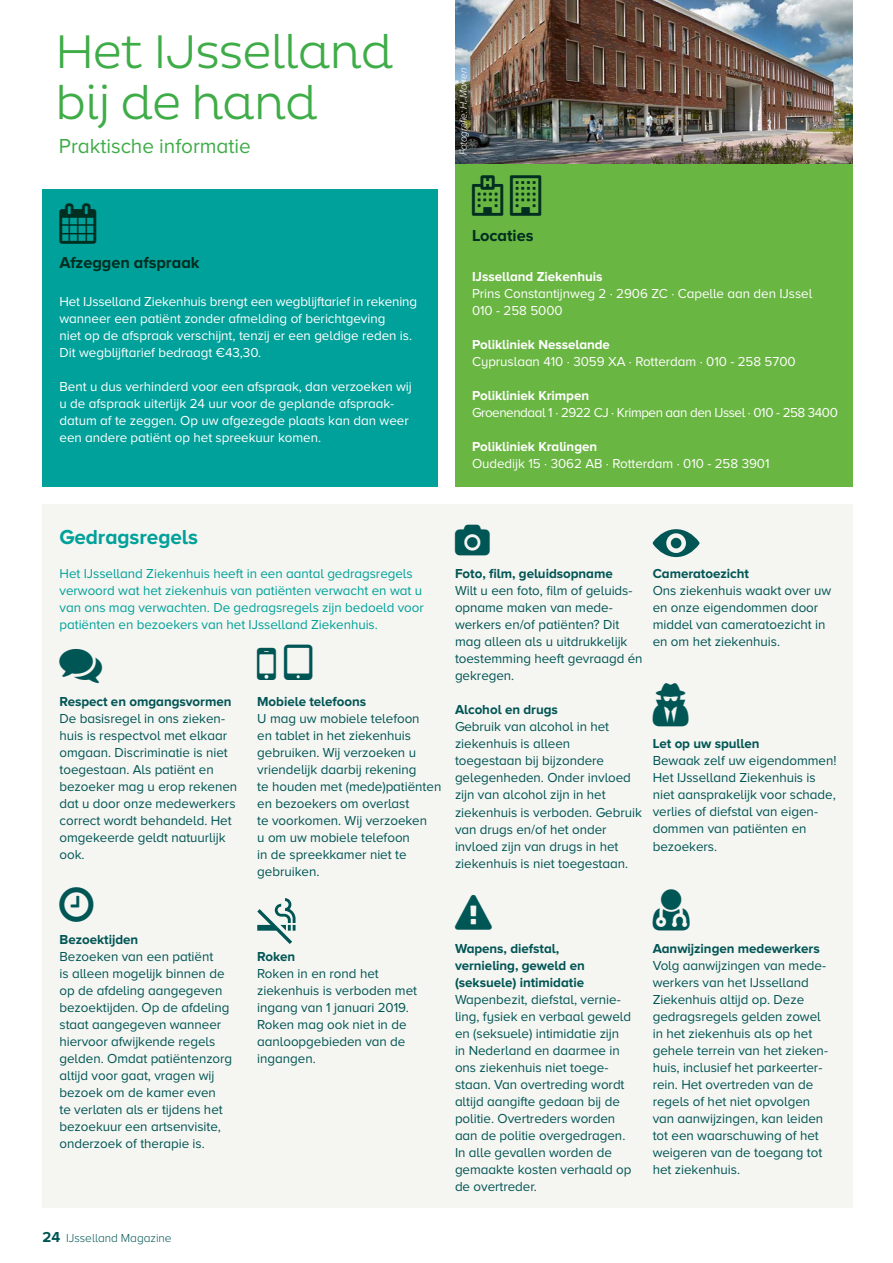
<style>
.page{position:relative;width:893px;height:1263px;background:#fff}
.page>*{position:absolute;margin:0;border:0;box-sizing:border-box;transform-origin:0 0}
.t1{font:300 48px/51px "Pluto";letter-spacing:-.02em;color:#3eac47}
.t2{font:21px "Proxima Nova A";letter-spacing:-.005em;color:#3eac47}
.t3{font:700 21px "Proxima Nova A";letter-spacing:-.005em;color:#00a19a}
.t4{font:700 16.5px "Proxima Nova A";letter-spacing:-.005em;color:#002e21}
.t5{font:13.5px/17px "Proxima Nova A";letter-spacing:-.005em;color:#055}
.t6{font:13.5px/17px "Proxima Nova A";letter-spacing:-.005em;color:#fff}
.t7{font:700 13.5px/17px "Proxima Nova A";letter-spacing:-.005em;color:#055}
.t8{font:13.5px/17px "Proxima Nova A";letter-spacing:-.005em;color:#00a19a}
.t9{font:700 13.5px "Proxima Nova A";letter-spacing:-.005em;color:#fff}
.t10{font:13.5px "Proxima Nova A";letter-spacing:-.035em;color:#fff}
.t11{font:300 12px "Proxima Nova A";letter-spacing:-.005em;color:#055}
.t12{font:italic 300 10.5px "Proxima Nova A";letter-spacing:-.025em;color:#fff;scale:.95 1}
.s1{font-weight:700;font-size:15px}
</style>
<div class="page">
<div style="left:455px;top:36px;width:398px;height:451px;background:#6ab642"></div>
<img style="left:455px;top:0;width:398px;height:164px">
<div style="left:43px;top:504px;width:810px;height:704px;background:#f5f5f1"></div>
<div style="left:43px;top:189px;width:395px;height:298px;background:#00a19a"></div>
<svg style="left:257px;top:898px;width:39px;height:46px"></svg>
<svg style="left:653px;top:529px;width:47px;height:28px"></svg>
<h1 class="t1" style="left:55px;top:27px;width:340px">Het IJsselland bij de hand</h1>
<h2 class="t2" style="left:59px;top:134px;width:193px">Praktische informatie</h2>
<p class="t12" style="left:457px;top:155px;width:93px;rotate:-90deg">Fotografie: H. Morren</p>
<p class="t4" style="left:60px;top:253px;width:142px">Afzeggen afspraak</p>
<p class="t6" style="left:60px;top:293px;width:359px">Het IJsselland Ziekenhuis brengt een wegblijftarief in rekening wanneer een patiënt zonder afmelding of berichtgeving<br>niet op de afspraak verschijnt, tenzij er een geldige reden is.<br>Dit wegblijftarief bedraagt €43,30.</p>
<p class="t6" style="left:60px;top:378px;width:354px">Bent u dus verhinderd voor een afspraak, dan verzoeken wij u de afspraak uiterlijk 24 uur voor de geplande afspraak&shy;datum af te zeggen. Op uw afgezegde plaats kan dan weer een andere patiënt op het spreekuur komen.</p>
<p class="t4" style="left:472px;top:226px;width:63px">Locaties</p>
<p class="t9" style="left:472px;top:268px;width:132px">IJsselland Ziekenhuis</p>
<p class="t6" style="left:472px;top:285px;width:342px">Prins Constantijnweg 2 · 2906 ZC · Capelle aan den IJssel<br>010 - 258 5000</p>
<p class="t9" style="left:472px;top:336px;width:140px">Polikliniek Nesselande</p>
<p class="t6" style="left:472px;top:353px;width:325px">Cypruslaan 410 · 3059 XA · Rotterdam · 010 - 258 5700</p>
<p class="t9" style="left:472px;top:388px;width:119px">Polikliniek Krimpen</p>
<p class="t10" style="left:472px;top:405px;width:367px">Groenendaal 1 · 2922 CJ · Krimpen aan den IJssel · 010 - 258 3400</p>
<p class="t9" style="left:472px;top:439px;width:127px">Polikliniek Kralingen</p>
<p class="t6" style="left:472px;top:455px;width:299px">Oudedijk 15 · 3062 AB · Rotterdam · 010 - 258 3901</p>
<h2 class="t3" style="left:60px;top:525px;width:140px">Gedragsregels</h2>
<p class="t8" style="left:60px;top:565px;width:366px">Het IJsselland Ziekenhuis heeft in een aantal gedragsregels verwoord wat het ziekenhuis van patiënten verwacht en wat u van ons mag verwachten. De gedragsregels zijn bedoeld voor patiënten en bezoekers van het IJsselland Ziekenhuis.</p>
<p class="t7" style="left:60px;top:693px;width:173px">Respect en omgangsvormen</p>
<p class="t5" style="left:60px;top:710px;width:179px">De basisregel in ons zieken&shy;huis is respectvol met elkaar omgaan. Discriminatie is niet toegestaan. Als patiënt en bezoeker mag u erop rekenen dat u door onze medewerkers correct wordt behandeld. Het omgekeerde geldt natuurlijk ook.</p>
<p class="t7" style="left:257px;top:693px;width:111px">Mobiele telefoons</p>
<p class="t5" style="left:257px;top:710px;width:186px">U mag uw mobiele telefoon<br>en tablet in het ziekenhuis gebruiken. Wij verzoeken u vriendelijk daarbij rekening<br>te houden met (mede)patiënten en bezoekers om overlast<br>te voorkomen. Wij verzoeken<br>u om uw mobiele telefoon<br>in de spreekkamer niet te gebruiken.</p>
<p class="t7" style="left:455px;top:565px;width:159px">Foto, film, geluidsopname</p>
<p class="t5" style="left:455px;top:582px;width:189px">Wilt u een foto, film of geluids&shy;opname maken van mede&shy;werkers en/of patiënten? Dit mag alleen als u uitdrukkelijk toestemming heeft gevraagd én gekregen.</p>
<p class="t7" style="left:455px;top:701px;width:104px">Alcohol en drugs</p>
<p class="t5" style="left:455px;top:718px;width:188px">Gebruik van alcohol in het ziekenhuis is alleen<br>toegestaan bij bijzondere gelegenheden. Onder invloed zijn van alcohol zijn in het ziekenhuis is verboden. Gebruik van drugs en/of het onder invloed zijn van drugs in het ziekenhuis is niet toegestaan.</p>
<p class="t7" style="left:653px;top:565px;width:98px">Cameratoezicht</p>
<p class="t5" style="left:653px;top:582px;width:180px">Ons ziekenhuis waakt over uw en onze eigendommen door middel van cameratoezicht in en om het ziekenhuis.</p>
<p class="t7" style="left:653px;top:735px;width:108px">Let op uw spullen</p>
<p class="t5" style="left:653px;top:752px;width:185px">Bewaak zelf uw eigendommen!<br>Het IJsselland Ziekenhuis is niet aansprakelijk voor schade, verlies of diefstal van eigen&shy;dommen van patiënten en bezoekers.</p>
<p class="t7" style="left:60px;top:931px;width:80px">Bezoektijden</p>
<p class="t5" style="left:60px;top:948px;width:174px">Bezoeken van een patiënt<br>is alleen mogelijk binnen de op de afdeling aangegeven bezoektijden. Op de afdeling staat aangegeven wanneer hiervoor afwijkende regels gelden. Omdat patiëntenzorg altijd voor gaat, vragen wij bezoek om de kamer even<br>te verlaten als er tijdens het bezoekuur een artsenvisite, onderzoek of therapie is.</p>
<p class="t7" style="left:257px;top:948px;width:40px">Roken</p>
<p class="t5" style="left:257px;top:965px;width:161px">Roken in en rond het ziekenhuis is verboden met ingang van 1 januari 2019.<br>Roken mag ook niet in de aanloopgebieden van de ingangen.</p>
<p class="t11" style="left:43px;top:1231px;width:131px"><span class="s1">24</span> IJsselland Magazine</p>
<p class="t7" style="left:455px;top:939px;width:131px">Wapens, diefstal, vernieling, geweld en (seksuele) intimidatie</p>
<p class="t5" style="left:455px;top:990px;width:178px">Wapenbezit, diefstal, vernie&shy;ling, fysiek en verbaal geweld en (seksuele) intimidatie zijn in Nederland en daarmee in ons ziekenhuis niet toege&shy;staan. Van overtreding wordt altijd aangifte gedaan bij de politie. Overtreders worden aan de politie overgedragen.<br>In alle gevallen worden de gemaakte kosten verhaald op de overtreder.</p>
<p class="t7" style="left:653px;top:939px;width:168px">Aanwijzingen medewerkers</p>
<p class="t5" style="left:653px;top:956px;width:177px">Volg aanwijzingen van mede&shy;werkers van het IJsselland<br>Ziekenhuis altijd op. Deze gedragsregels gelden zowel in het ziekenhuis als op het gehele terrein van het zieken&shy;huis, inclusief het parkeerter&shy;rein. Het overtreden van de regels of het niet opvolgen van aanwijzingen, kan leiden tot een waarschuwing of het weigeren van de toegang tot het ziekenhuis.</p>
</div>
